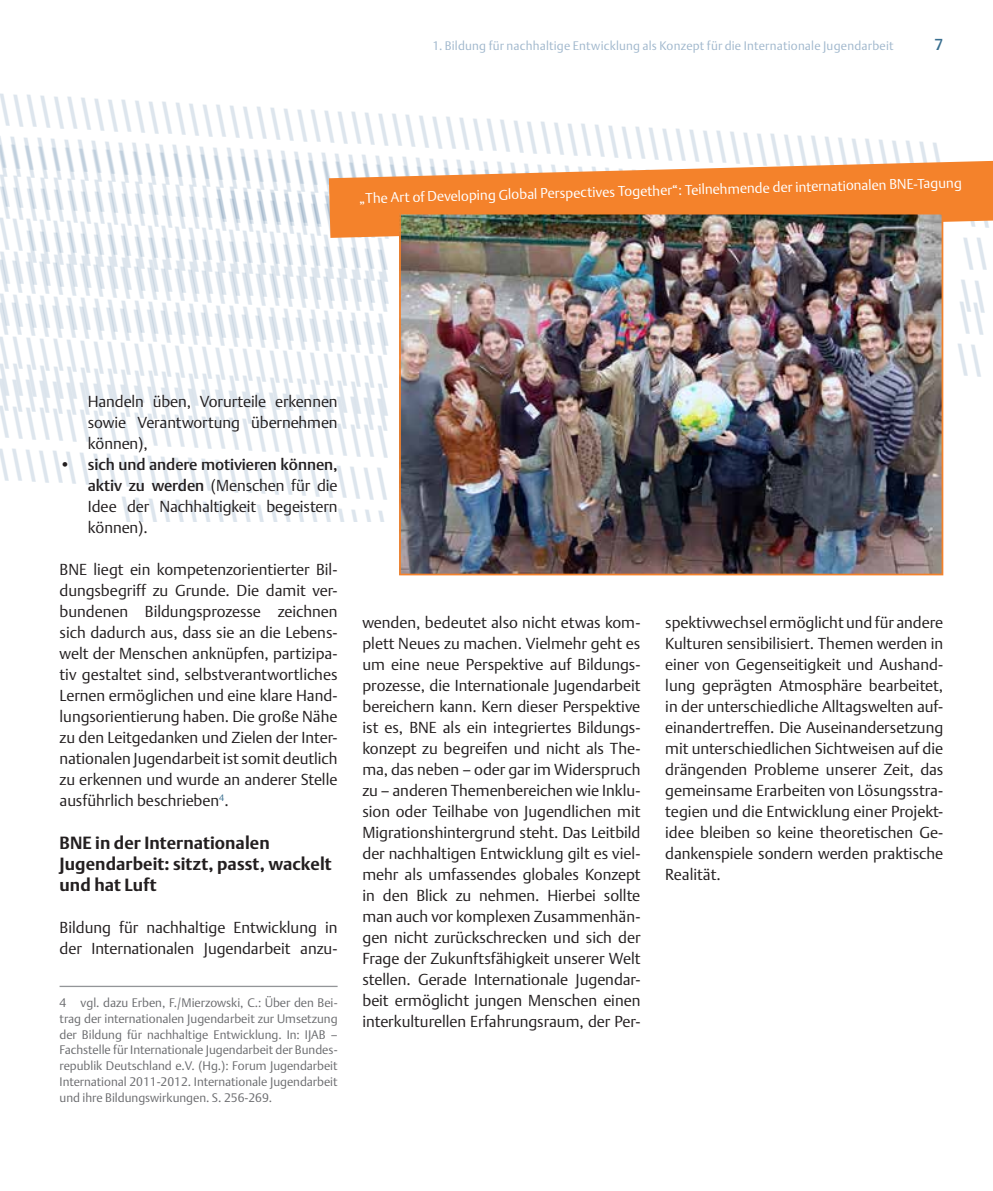
<style>
.page{position:relative;width:993px;height:1191px;background:#fff}
.page>*{position:absolute;margin:0;border:0;box-sizing:border-box;transform-origin:0 0}
.t1{font:700 17.5px/21px "DTL Argo T";letter-spacing:.005em;color:#231f20}
.t2{font:300 15.75px/21px "DTL Argo T";letter-spacing:-.005em;color:#231f20;text-align:justify}
.t3{font:500 15.75px "DTL Argo T";color:#386e8f}
.t4{font:300 14px "DTL Argo T";color:#fff}
.t5{font:300 12.25px/15.8px "DTL Argo T";color:#6c6d70;text-align:justify}
.t6{font:300 12.25px "DTL Argo T";letter-spacing:.015em;color:#a1b8cd}
.s1{font-weight:500}
</style>
<div class="page">
<hr style="left:60px;top:985px;width:277px;height:2px;background:#939598">
<div style="left:604px;top:161px;width:388px;height:77px;background:#f4822b"></div>
<img style="left:402px;top:216px;width:538px;height:356px">
<div style="left:399px;top:213px;width:544px;height:362px;border:2px solid #f4822b"></div>
<svg style="left:765px;top:161px;width:179px;height:14px"></svg>
<svg style="left:604px;top:161px;width:161px;height:47px"></svg>
<svg style="left:963px;top:195px;width:27px;height:33px"></svg>
<svg style="left:961px;top:237px;width:27px;height:1px"></svg>
<img style="left:328px;top:171px;width:276px;height:183px">
<p class="t6" style="left:432px;top:39px;width:462px">1. Bildung für nachhaltige Entwicklung als Konzept für die Internationale Jugendarbeit</p>
<p class="t3" style="left:934px;top:35px;width:10px">7</p>
<p class="t4" style="left:359px;top:187px;width:604px;rotate:-1deg">„The Art of Developing Global Perspectives Together“: Teilnehmende der internationalen BNE-Tagung</p>
<p class="t2" style="left:88px;top:391px;width:251px">Handeln üben, Vorurteile erkennen sowie Verantwortung übernehmen können),</p>
<p class="t2" style="left:88px;top:454px;width:251px;text-indent:-28px">• <span class="s1">sich und andere motivieren können, aktiv zu werden</span> (Menschen für die Idee der Nachhaltigkeit begeistern können).</p>
<p class="t2" style="left:60px;top:559px;width:279px">BNE liegt ein kompetenzorientierter Bil&shy;dungsbegriff zu Grunde. Die damit ver&shy;bundenen Bildungsprozesse zeichnen sich dadurch aus, dass sie an die Lebens&shy;welt der Menschen anknüpfen, partizipa&shy;tiv gestaltet sind, selbstverantwortliches Lernen ermöglichen und eine klare Hand&shy;lungsorientierung haben. Die große Nähe zu den Leitgedanken und Zielen der Inter&shy;nationalen Jugendarbeit ist somit deutlich zu erkennen und wurde an anderer Stelle ausführlich beschrieben<sup>4</sup>.</p>
<p class="t1" style="left:60px;top:831px;width:273px">BNE in der Internationalen<br>Jugendarbeit: sitzt, passt, wackelt und hat Luft</p>
<p class="t2" style="left:60px;top:916px;width:279px">Bildung für nachhaltige Entwicklung in der Internationalen Jugendarbeit anzu-</p>
<p class="t5" style="left:60px;top:994px;width:279px">4 vgl. dazu Erben, F./Mierzowski, C.: Über den Bei&shy;trag der internationalen Jugendarbeit zur Umsetzung der Bildung für nachhaltige Entwicklung. In: IJAB – Fachstelle für Internationale Jugendarbeit der Bundes&shy;republik Deutschland e.V. (Hg.): Forum Jugendarbeit International 2011-2012. Internationale Jugendarbeit und ihre Bildungswirkungen. S. 256-269.</p>
<p class="t2" style="left:362px;top:611px;width:279px">wenden, bedeutet also nicht etwas kom&shy;plett Neues zu machen. Vielmehr geht es um eine neue Perspektive auf Bildungs&shy;prozesse, die Internationale Jugendarbeit bereichern kann. Kern dieser Perspektive ist es, BNE als ein integriertes Bildungs&shy;konzept zu begreifen und nicht als The&shy;ma, das neben – oder gar im Widerspruch zu – anderen Themenbereichen wie Inklu&shy;sion oder Teilhabe von Jugendlichen mit Migrationshintergrund steht. Das Leitbild der nachhaltigen Entwicklung gilt es viel&shy;mehr als umfassendes globales Konzept in den Blick zu nehmen. Hierbei sollte man auch vor komplexen Zusammenhän&shy;gen nicht zurückschrecken und sich der Frage der Zukunftsfähigkeit unserer Welt stellen. Gerade Internationale Jugendar&shy;beit ermöglicht jungen Menschen einen interkulturellen Erfahrungsraum, der Per-</p>
<p class="t2" style="left:665px;top:611px;width:279px">spektivwechsel ermöglicht und für andere Kulturen sensibilisiert. Themen werden in einer von Gegenseitigkeit und Aushand&shy;lung geprägten Atmosphäre bearbeitet, in der unterschiedliche Alltagswelten auf&shy;einandertreffen. Die Auseinandersetzung mit unterschiedlichen Sichtweisen auf die drängenden Probleme unserer Zeit, das gemeinsame Erarbeiten von Lösungsstra&shy;tegien und die Entwicklung einer Projekt&shy;idee bleiben so keine theoretischen Ge&shy;dankenspiele sondern werden praktische Realität.</p>
</div>
